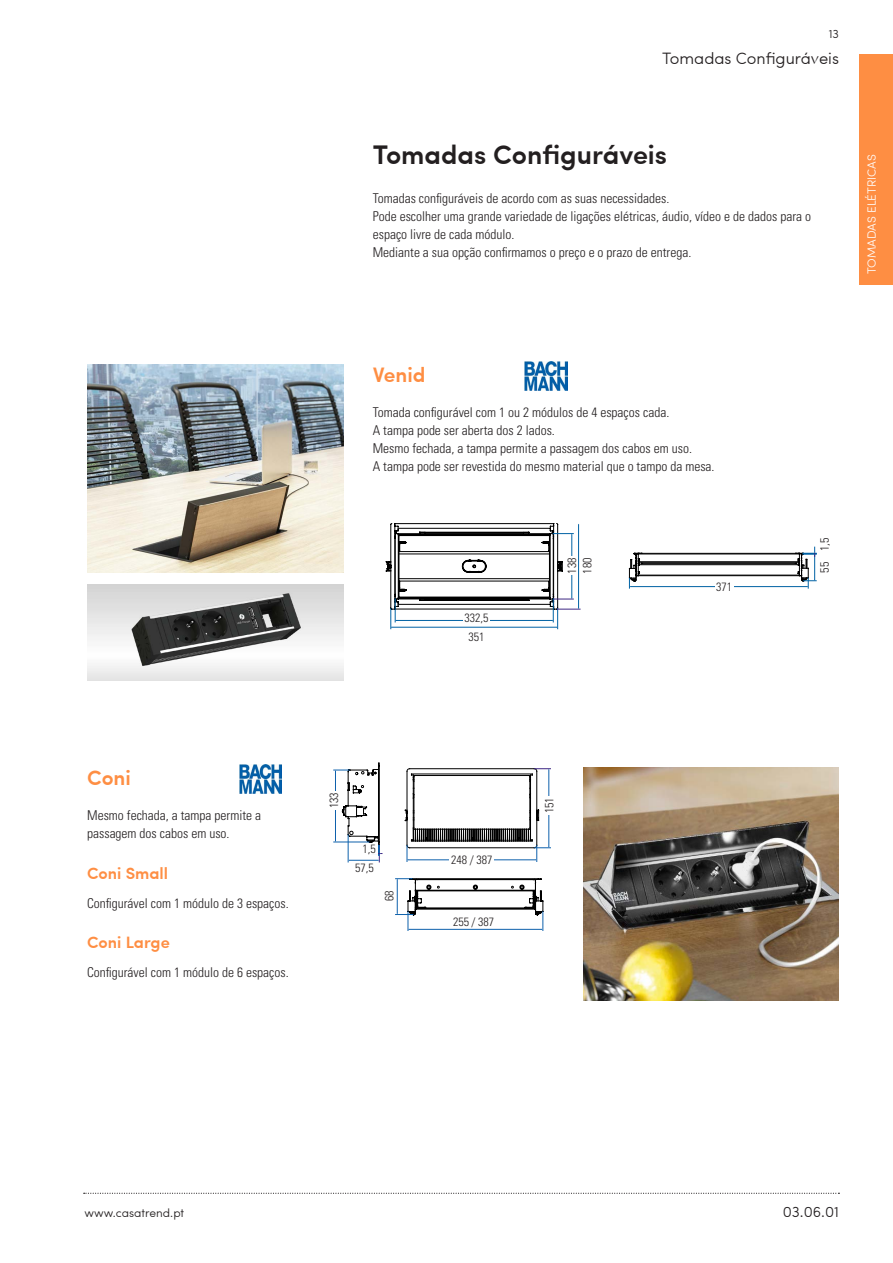
<style>
.page{position:relative;width:893px;height:1263px;background:#fff}
.page>*{position:absolute;margin:0;border:0;box-sizing:border-box;transform-origin:0 0}
.t1{font:600 27px "Sofia Pro";color:#231f20}
.t2{font:600 21px "Sofia Pro";color:#fe8e43}
.t3{font:300 16.5px "Sofia Pro";color:#231f20}
.t4{font:600 16.5px "Sofia Pro";color:#fe8e43}
.t5{font:300 15px "Sofia Pro";color:#231f20}
.t6{font:300 condensed 13.5px/18px "Univers LT Std";color:#231f20}
.t7{font:300 condensed 12px "Univers LT Std";color:#231f20}
.t8{font:300 12px "Sofia Pro";color:#231f20}
.t9{font:300 12px "Sofia Pro";color:#fff}
</style>
<div class="page">
<svg style="left:84px;top:1193px;width:755px;height:1px"></svg>
<div style="left:859px;top:54px;width:34px;height:231px;background:#fe8e43"></div>
<img style="left:87px;top:364px;width:256px;height:208px">
<img style="left:525px;top:361px;width:42px;height:29px">
<img style="left:87px;top:585px;width:256px;height:95px">
<svg style="left:386px;top:523px;width:194px;height:106px"></svg>
<div style="left:463px;top:613px;width:27px;height:9px;background:#fff"></div>
<div style="left:567px;top:556px;width:9px;height:19px;background:#fff"></div>
<svg style="left:629px;top:547px;width:187px;height:41px"></svg>
<div style="left:715px;top:582px;width:19px;height:9px;background:#fff"></div>
<img style="left:583px;top:767px;width:256px;height:234px">
<img style="left:239px;top:764px;width:43px;height:29px">
<svg style="left:405px;top:768px;width:145px;height:93px"></svg>
<div style="left:450px;top:855px;width:44px;height:9px;background:#fff"></div>
<div style="left:544px;top:796px;width:9px;height:19px;background:#fff"></div>
<svg style="left:396px;top:878px;width:148px;height:53px"></svg>
<div style="left:452px;top:917px;width:44px;height:9px;background:#fff"></div>
<svg style="left:334px;top:762px;width:48px;height:100px"></svg>
<div style="left:329px;top:791px;width:9px;height:19px;background:#fff"></div>
<div style="left:361px;top:844px;width:16px;height:9px;background:#fff"></div>
<p class="t8" style="left:829px;top:25px;width:12px">13</p>
<p class="t3" style="left:662px;top:46px;width:178px">Tomadas Configuráveis</p>
<p class="t1" style="left:373px;top:134px;width:296px">Tomadas Configuráveis</p>
<p class="t6" style="left:373px;top:189px;width:298px">Tomadas configuráveis de acordo com as suas necessidades.</p>
<p class="t6" style="left:373px;top:207px;width:440px">Pode escolher uma grande variedade de ligações elétricas, áudio, vídeo e de dados para o espaço livre de cada módulo.</p>
<p class="t6" style="left:373px;top:243px;width:320px">Mediante a sua opção confirmamos o preço e o prazo de entrega.</p>
<p class="t9" style="left:863px;top:274px;width:121px;rotate:-90deg">TOMADAS ELÉTRICAS</p>
<p class="t2" style="left:373px;top:359px;width:54px">Venid</p>
<p class="t6" style="left:373px;top:403px;width:298px">Tomada configurável com 1 ou 2 módulos de 4 espaços cada.</p>
<p class="t6" style="left:373px;top:421px;width:184px">A tampa pode ser aberta dos 2 lados.</p>
<p class="t6" style="left:373px;top:439px;width:321px">Mesmo fechada, a tampa permite a passagem dos cabos em uso.</p>
<p class="t6" style="left:373px;top:457px;width:343px">A tampa pode ser revestida do mesmo material que o tampo da mesa.</p>
<p class="t7" style="left:465px;top:610px;width:25px">332,5</p>
<p class="t7" style="left:469px;top:629px;width:17px">351</p>
<p class="t7" style="left:565px;top:574px;width:17px;rotate:-90deg">138</p>
<p class="t7" style="left:580px;top:574px;width:17px;rotate:-90deg">180</p>
<p class="t7" style="left:716px;top:580px;width:17px">371</p>
<p class="t7" style="left:817px;top:551px;width:15px;rotate:-90deg">1,5</p>
<p class="t7" style="left:817px;top:572px;width:12px;rotate:-90deg">55</p>
<p class="t2" style="left:87px;top:762px;width:45px">Coni</p>
<p class="t6" style="left:87px;top:806px;width:175px">Mesmo fechada, a tampa permite a passagem dos cabos em uso.</p>
<p class="t4" style="left:87px;top:860px;width:82px">Coni Small</p>
<p class="t6" style="left:87px;top:894px;width:203px">Configurável com 1 módulo de 3 espaços.</p>
<p class="t4" style="left:87px;top:930px;width:84px">Coni Large</p>
<p class="t6" style="left:87px;top:963px;width:203px">Configurável com 1 módulo de 6 espaços.</p>
<p class="t7" style="left:327px;top:808px;width:17px;rotate:-90deg">133</p>
<p class="t7" style="left:362px;top:842px;width:15px">1,5</p>
<p class="t7" style="left:355px;top:861px;width:20px">57,5</p>
<p class="t7" style="left:382px;top:901px;width:12px;rotate:-90deg">68</p>
<p class="t7" style="left:451px;top:853px;width:43px">248 / 387</p>
<p class="t7" style="left:453px;top:915px;width:43px">255 / 387</p>
<p class="t7" style="left:542px;top:813px;width:17px;rotate:-90deg">151</p>
<p class="t8" style="left:84px;top:1204px;width:101px">www.casatrend.pt</p>
<p class="t5" style="left:783px;top:1201px;width:58px">03.06.01</p>
</div>
